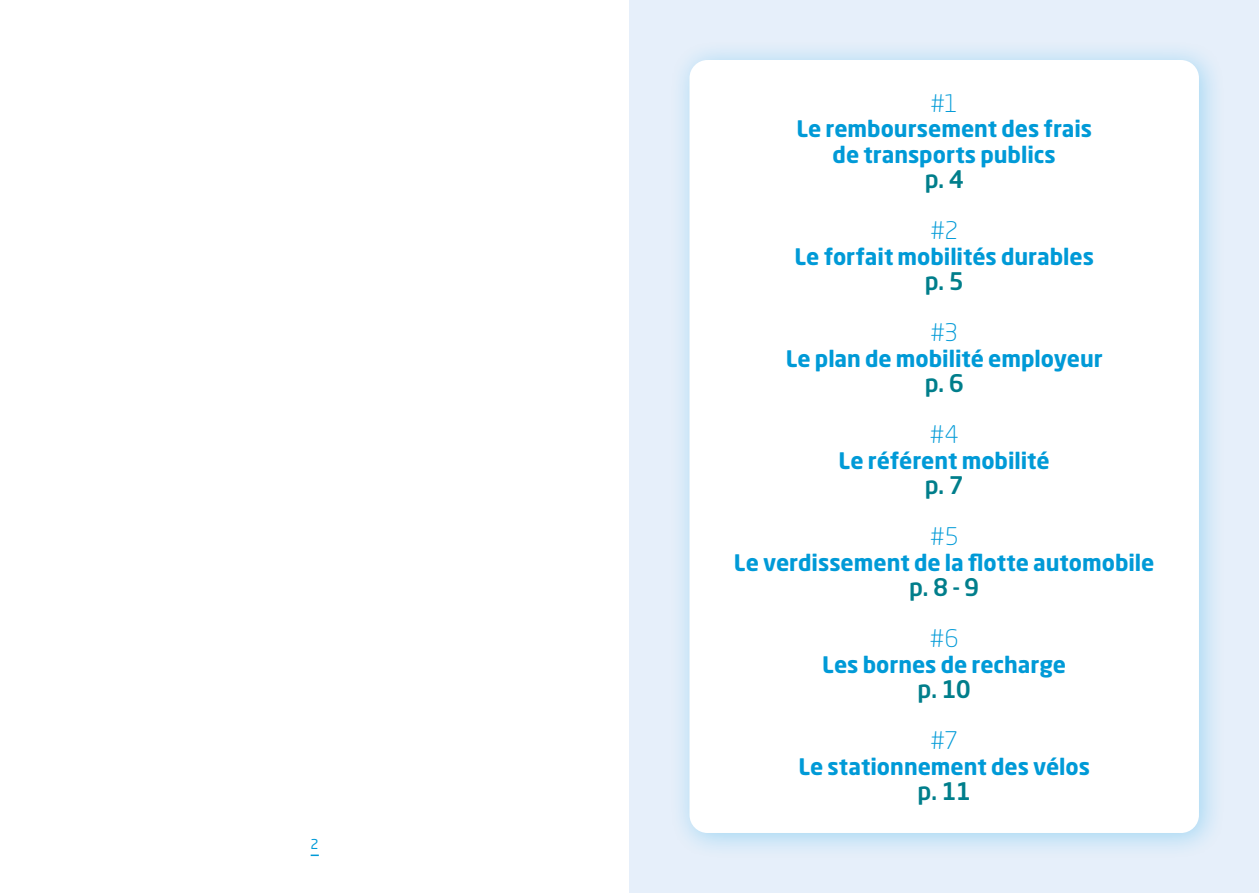
<style>
.page{position:relative;width:1259px;height:893px;background:#fff}
.page>*{position:absolute;margin:0;border:0;box-sizing:border-box;transform-origin:0 0}
.t1{font:500 24px "Neo Sans Std";color:#007e8b}
.t2{font:300 24px "Neo Sans Std";color:#009ad7}
.t3{font:700 22.5px/25.5px "Neo Sans Std";color:#009ad7;text-align:center}
.t4{font:13.5px "Neo Sans Std";color:#009ad7}
</style>
<div class="page">
<svg style="left:311px;top:854px;width:8px;height:2px"></svg>
<div style="left:629px;top:0;width:630px;height:893px;background:#e6effa"></div>
<div style="left:668px;top:39px;width:557px;height:821px;background:#009ee3;opacity:.3"></div>
<div style="left:689px;top:60px;width:510px;height:773px;background:#fff;border-radius:18px"></div>
<p class="t4" style="left:311px;top:836px;width:10px">2</p>
<p class="t2" style="left:930px;top:89px;width:29px">#1</p>
<p class="t3" style="left:796px;top:116px;width:297px">Le remboursement des frais de transports publics</p>
<p class="t1" style="left:924px;top:164px;width:41px">p. 4</p>
<p class="t2" style="left:930px;top:216px;width:30px">#2</p>
<p class="t3" style="left:794px;top:243px;width:301px">Le forfait mobilités durables</p>
<p class="t1" style="left:924px;top:266px;width:41px">p. 5</p>
<p class="t2" style="left:930px;top:318px;width:29px">#3</p>
<p class="t3" style="left:785px;top:345px;width:318px">Le plan de mobilité employeur</p>
<p class="t1" style="left:924px;top:368px;width:41px">p. 6</p>
<p class="t2" style="left:929px;top:420px;width:31px">#4</p>
<p class="t3" style="left:838px;top:447px;width:213px">Le référent mobilité</p>
<p class="t1" style="left:924px;top:470px;width:41px">p. 7</p>
<p class="t2" style="left:930px;top:522px;width:30px">#5</p>
<p class="t3" style="left:734px;top:549px;width:422px">Le verdissement de la flotte automobile</p>
<p class="t1" style="left:909px;top:572px;width:72px">p. 8 - 9</p>
<p class="t2" style="left:929px;top:624px;width:31px">#6</p>
<p class="t3" style="left:822px;top:651px;width:245px">Les bornes de recharge</p>
<p class="t1" style="left:917px;top:674px;width:55px">p. 10</p>
<p class="t2" style="left:930px;top:726px;width:29px">#7</p>
<p class="t3" style="left:798px;top:753px;width:293px">Le stationnement des vélos</p>
<p class="t1" style="left:917px;top:776px;width:55px">p. 11</p>
</div>
